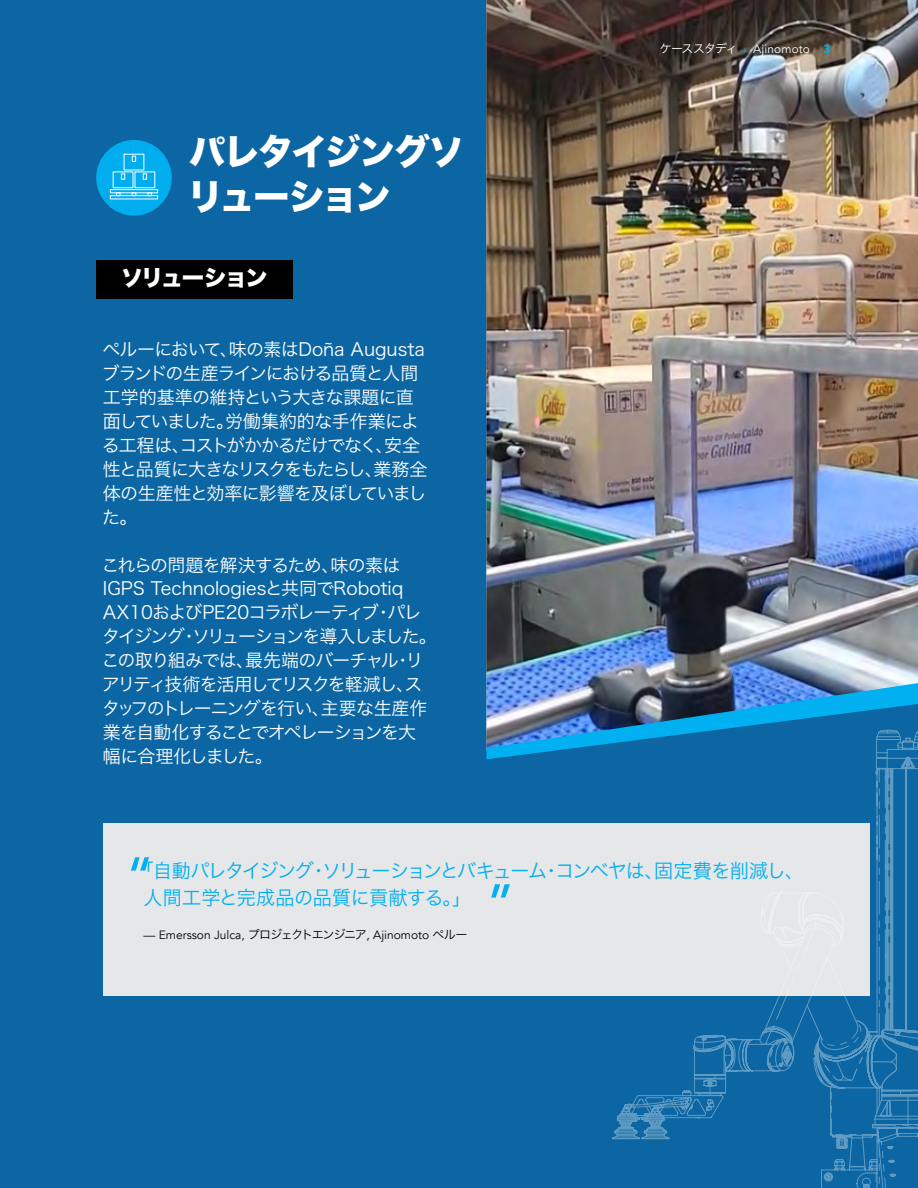
<style>
.page{position:relative;width:918px;height:1188px;background:#0b66a3}
.page>*{position:absolute;margin:0;border:0;box-sizing:border-box;transform-origin:0 0}
.t1{font:500 54px "Avenir";color:#00b0f0}
.t2{font:36px/45px "Hira Kaku Std W8";letter-spacing:-.055em;color:#fff}
.t3{font:22.5px "Hira Kaku Std W8";letter-spacing:-.08em;color:#fff}
.t4{font:19.5px/27px "Hira Kaku Pro W3";letter-spacing:-.06em;color:#00b0f0}
.t5{font:18px/24px "Hira Kaku Pro W3";letter-spacing:-.06em;color:#fff}
.t6{font:12px "Avenir";color:#000}
.t7{font:12px "Avenir";letter-spacing:.015em;color:#fff}
.s1{font-family:"Hira Kaku Pro W3"}
.s2{color:#00b0f0}
.s3{font-weight:900;color:#00b0f0}
</style>
<div class="page">
<div style="left:103px;top:824px;width:508px;height:172px;background:#e6e7e8"></div>
<img style="left:486px;top:0;width:432px;height:683px">
<svg style="left:611px;top:759px;width:307px;height:360px"></svg>
<svg style="left:612px;top:1076px;width:58px;height:64px"></svg>
<svg style="left:683px;top:1034px;width:56px;height:75px"></svg>
<img style="left:486px;top:683px;width:432px;height:76px">
<svg style="left:746px;top:769px;width:172px;height:419px"></svg>
<div style="left:96px;top:140px;width:76px;height:76px;background:#00aeef;border-radius:50%"></div>
<div style="left:110px;top:189px;width:48px;height:4px;border:1px solid #fff"></div>
<svg style="left:112px;top:153px;width:44px;height:43px"></svg>
<div style="left:96px;top:261px;width:197px;height:38px;background:#000"></div>
<h2 class="t2" style="left:187px;top:130px;width:278px">パレタイジングソリューション</h2>
<p class="t3" style="left:121px;top:265px;width:149px">ソリューション</p>
<p class="t5" style="left:102px;top:336px;width:327px">ペルーにおいて、味の素はDoña Augustaブランドの生産ラインにおける品質と人間工学的基準の維持という大きな課題に直面していました。労働集約的な手作業による工程は、コストがかかるだけでなく、安全性と品質に大きなリスクをもたらし、業務全体の生産性と効率に影響を及ぼしていました。</p>
<p class="t5" style="left:102px;top:551px;width:337px">これらの問題を解決するため、味の素は<br>IGPS Technologiesと共同でRobotiq<br>AX10およびPE20コラボレーティブ・パレタイジング・ソリューションを導入しました。この取り組みでは、最先端のバーチャル・リアリティ技術を活用してリスクを軽減し、スタッフのトレーニングを行い、主要な生産作業を自動化することでオペレーションを大幅に合理化しました。</p>
<p class="t7" style="left:660px;top:41px;width:172px"><span class="s1">ケーススタディ</span> <span class="s2">›</span> Ajinomoto <span class="s3">3</span></p>
<h1 class="t1" style="left:126px;top:830px;width:29px">“</h1>
<p class="t4" style="left:143px;top:855px;width:662px;text-indent:-9px">「自動パレタイジング・ソリューションとバキューム・コンベヤは、固定費を削減し、人間工学と完成品の品質に貢献する。」</p>
<h1 class="t1" style="left:487px;top:857px;width:30px">”</h1>
<p class="t6" style="left:143px;top:928px;width:326px">— Emersson Julca, <span class="s1">プロジェクトエンジニア</span>, Ajinomoto <span class="s1">ペルー</span></p>
</div>
